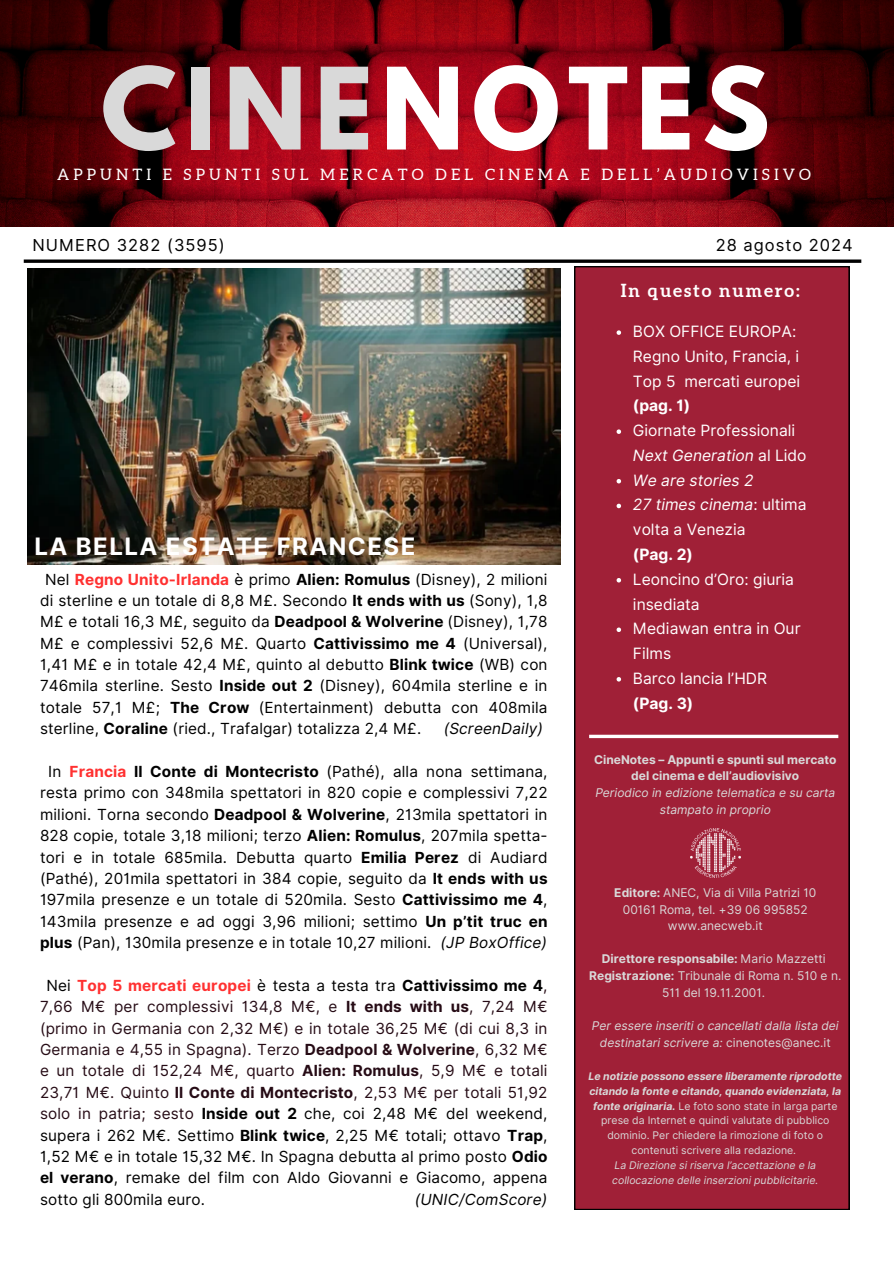
<style>
.page{position:relative;width:894px;height:1264px;background:#fff}
.page>*{position:absolute;margin:0;border:0;box-sizing:border-box;transform-origin:0 0}
.t1{font:700 100.35px "League Spartan";letter-spacing:.08em;color:#fff}
.t2{font:700 24px "Inter";letter-spacing:.06em;color:#fff}
.t3{font:700 18px "Aleo";letter-spacing:.105em;color:#fff}
.t4{font:16.5px "Inter";letter-spacing:.06em;color:#000}
.t5{font:15.75px "Aleo";letter-spacing:.26em;color:#fff}
.t6{font:15.6px/24.8px "Inter";color:#fff}
.t7{font:italic 15.6px "Inter";color:#fff}
.t8{font:15.3px/21.3px "Inter";letter-spacing:.01em;color:#000;text-align:justify}
.t9{font:15.3px/21.3px "Inter";letter-spacing:.01em;color:#260b15;text-align:justify}
.t10{font:italic 15.3px "Inter";letter-spacing:.01em;color:#000}
.t11{font:italic 12px/16.6px "Inter";color:#d9d9d9;text-align:center}
.t12{font:12px/16.6px "Inter";color:#d9d9d9;text-align:center}
.t13{font:700 12px/16.6px "Inter";color:#d9d9d9;text-align:center}
.t14{font:10.5px/14.9px "Inter";color:#d9d9d9;text-align:center}
.t15{font:italic 10.5px/14.9px "Inter";color:#d9d9d9}
.s1{color:#d9d9d9}
.s2{font-weight:700;color:#ff3131}
.s3{font-weight:700}
.s4{font-style:italic}
.s5{color:#000}
.s6{font-weight:700;color:#000}
.s7{font-weight:400}
.s8{font-style:normal}
.s9{font-weight:700;font-style:italic}
</style>
<div class="page">
<div style="left:574px;top:266px;width:274px;height:943px;background:#a02037"></div>
<svg style="left:24px;top:259px;width:837px;height:4px;background:#272727"></svg>
<svg style="left:589px;top:734px;width:249px;height:4px"></svg>
<img style="left:690px;top:828px;width:50px;height:49px">
<img style="left:0;top:0;width:893px;height:226px">
<img style="left:28px;top:268px;width:532px;height:296px">
<svg style="left:616px;top:330px;width:5px;height:5px"></svg>
<svg style="left:616px;top:429px;width:5px;height:5px"></svg>
<svg style="left:616px;top:479px;width:5px;height:4px"></svg>
<svg style="left:616px;top:503px;width:5px;height:5px"></svg>
<svg style="left:616px;top:578px;width:5px;height:4px"></svg>
<svg style="left:616px;top:627px;width:5px;height:5px"></svg>
<svg style="left:616px;top:677px;width:5px;height:4px"></svg>
<p class="t1" style="left:101px;top:59px;width:670px"><span class="s1">CINE</span>NOTES</p>
<p class="t5" style="left:57px;top:165px;width:755px">APPUNTI E SPUNTI SUL MERCATO DEL CINEMA E DELL’AUDIOVISIVO</p>
<p class="t4" style="left:33px;top:235px;width:194px">NUMERO 3282 (3595)</p>
<p class="t4" style="left:715px;top:235px;width:138px">28 agosto 2024</p>
<p class="t2" style="left:34px;top:531px;width:382px">LA BELLA ESTATE FRANCESE</p>
<p class="t8" style="left:40px;top:568px;width:509px;text-indent:5px">Nel <span class="s2">Regno Unito-Irlanda</span> è primo <span class="s3">Alien: Romulus</span> (Disney), 2 milioni di sterline e un totale di 8,8 M£. Secondo <span class="s3">It ends with us</span> (Sony), 1,8<br>M£ e totali 16,3 M£, seguito da <span class="s3">Deadpool &amp; Wolverine</span> (Disney), 1,78<br>M£ e complessivi 52,6 M£. Quarto <span class="s3">Cattivissimo me 4</span> (Universal), 1,41 M£ e in totale 42,4 M£, quinto al debutto <span class="s3">Blink twice</span> (WB) con 746mila sterline. Sesto <span class="s3">Inside out 2</span> (Disney), 604mila sterline e in totale 57,1 M£; <span class="s3">The Crow</span> (Entertainment) debutta con 408mila sterline, <span class="s3">Coraline</span> (ried., Trafalgar) totalizza 2,4 M£.</p>
<p class="t10" style="left:443px;top:719px;width:101px">(ScreenDaily)</p>
<p class="t8" style="left:40px;top:760px;width:509px;text-align:center">In <span class="s2">Francia</span> <span class="s3">Il Conte di Montecristo</span> (Pathé), alla nona settimana, resta primo con 348mila spettatori in 820 copie e complessivi 7,22 milioni. Torna secondo <span class="s3">Deadpool &amp; Wolverine</span>, 213mila spettatori in 828 copie, totale 3,18 milioni; terzo <span class="s3">Alien: Romulus</span>, 207mila spetta&shy;tori e in totale 685mila. Debutta quarto <span class="s3">Emilia Perez</span> di Audiard (Pathé), 201mila spettatori in 384 copie, seguito da <span class="s3">It ends with us </span>197mila presenze e un totale di 520mila. Sesto <span class="s3">Cattivissimo me 4</span>, 143mila presenze e ad oggi 3,96 milioni; settimo <span class="s3">Un p’tit truc en plus</span> (Pan), 130mila presenze e in totale 10,27 milioni. <span class="s4">(JP BoxOffice)</span></p>
<p class="t9" style="left:40px;top:974px;width:509px;text-indent:6px"><span class="s5">Nei</span> <span class="s2">Top 5 mercati europei</span> <span class="s5">è testa a testa tra</span> <span class="s6">Cattivissimo me 4</span>, 7,66 M€ per complessivi 134,8 M€, e <span class="s3">It ends with us</span>, 7,24 M€ (primo in Germania con 2,32 M€) e in totale 36,25 M€ (di cui 8,3 in Germania e 4,55 in Spagna). Terzo <span class="s3">Deadpool &amp; Wolverine</span>, 6,32 M€ e un totale di 152,24 M€, quarto <span class="s3">Alien: Romulus</span>, 5,9 M€ e totali 23,71 M€. Quinto <span class="s3">Il Conte di Montecristo</span>, 2,53 M€ per totali 51,92 solo in patria; sesto <span class="s6">Inside out 2</span> <span class="s5">che, coi 2,48 M€ del weekend, supera i 262 M€. Settimo</span> <span class="s6">Blink twice</span><span class="s5">, 2,25 M€ totali; ottavo</span> <span class="s6">Trap</span><span class="s5">, 1,52 M€ e in totale 15,32 M€. In Spagna debutta al primo posto</span> <span class="s6">Odio el verano</span><span class="s5">, remake del film con Aldo Giovanni e Giacomo, appena sotto gli 800mila euro.</span></p>
<p class="t10" style="left:414px;top:1189px;width:134px">(UNIC/ComScore)</p>
<p class="t3" style="left:620px;top:280px;width:180px">In questo numero:</p>
<p class="t6" style="left:632px;top:319px;width:169px">BOX OFFICE EUROPA:<br>Regno Unito, Francia, i<br>Top 5 mercati europei <span class="s3">(pag. 1)</span></p>
<p class="t6" style="left:632px;top:418px;width:175px">Giornate Professionali<br><span class="s4">Next Generation</span> al Lido</p>
<p class="t7" style="left:632px;top:470px;width:122px">We are stories 2</p>
<p class="t6" style="left:632px;top:492px;width:175px"><span class="s4">27 times cinema</span>: ultima volta a Venezia<br><span class="s3">(Pag. 2)</span></p>
<p class="t6" style="left:632px;top:566px;width:162px">Leoncino d’Oro: giuria insediata</p>
<p class="t6" style="left:632px;top:616px;width:169px">Mediawan entra in Our<br>Films</p>
<p class="t6" style="left:632px;top:665px;width:136px">Barco lancia l’HDR <span class="s3">(Pag. 3)</span></p>
<p class="t13" style="left:594px;top:751px;width:244px">CineNotes – Appunti e spunti sul mercato del cinema e dell’audiovisivo</p>
<h1 class="t11" style="left:595px;top:784px;width:241px">Periodico in edizione telematica e su carta stampato in proprio</h1>
<h5 class="t12" style="left:614px;top:884px;width:203px"><span class="s3">Editore:</span> ANEC, Via di Villa Patrizi 10</h5>
<h4 class="t12" style="left:622px;top:900px;width:186px">00161 Roma, tel. +39 06 995852</h4>
<p class="t12" style="left:667px;top:917px;width:96px">www.anecweb.it</p>
<h2 class="t13" style="left:601px;top:950px;width:225px">Direttore responsabile: <span class="s7">Mario Mazzetti</span></h2>
<h6 class="t12" style="left:589px;top:967px;width:253px"><span class="s3">Registrazione:</span> Tribunale di Roma n. 510 e n.<br>511 del 19.11.2001.</h6>
<h6 class="t11" style="left:591px;top:1017px;width:248px">Per essere inseriti o cancellati dalla lista dei destinatari scrivere a: <span class="s8">cinenotes@anec.it</span></h6>
<h6 class="t14" style="left:588px;top:1068px;width:255px"><span class="s9">Le notizie possono essere liberamente riprodotte citando la fonte e citando, quando evidenziata, la fonte originaria.</span> Le foto sono state in larga parte prese da Internet e quindi valutate di pubblico dominio. Per chiedere la rimozione di foto o contenuti scrivere alla redazione.</h6>
<h3 class="t15" style="left:612px;top:1157px;width:207px">La Direzione si riserva l’accettazione e la collocazione delle inserzioni pubblicitarie.</h3>
</div>
